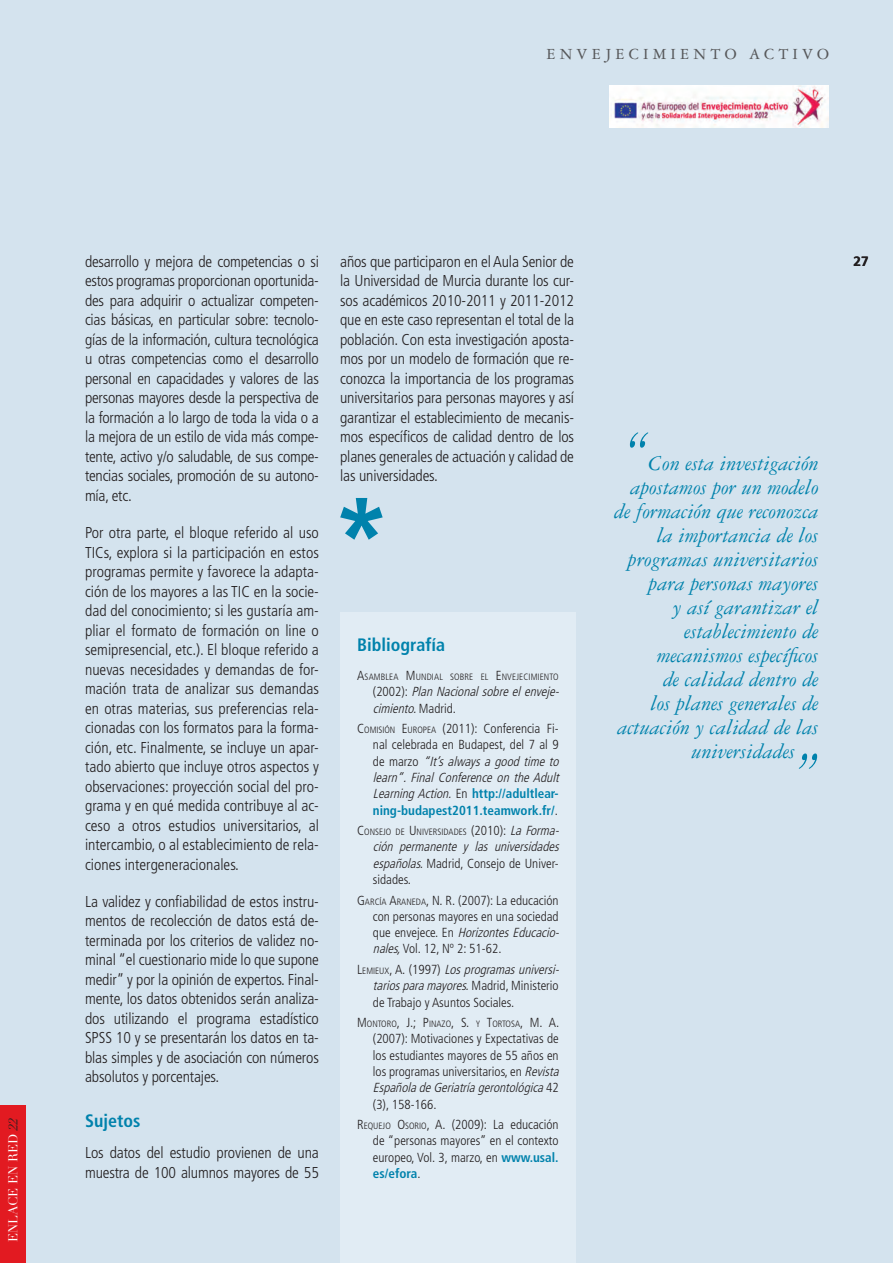
<style>
.page{position:relative;width:893px;height:1263px;background:#d4e3ee}
.page>*{position:absolute;margin:0;border:0;box-sizing:border-box;transform-origin:0 0}
.DESTACADOS{font:italic 60px "Garamond Three";color:#0082ac}
.DESTACADOS-2{font:italic 22.5px "Garamond Three";color:#0082ac}
.LADILLO_minuscula{font:700 condensed 18px "Frutiger";color:#0082ac}
.t1{font:16.5px "Garamond Three";letter-spacing:.25em;color:#57585a}
.TEXTO{font:300 condensed 15.75px/19.5px "Frutiger";letter-spacing:-.01em;color:#231f20;text-align:justify}
.t2{font:700 13.5px "Frutiger";color:#231f20}
.BIBLIOGRAFIA{font:300 condensed 13.2px/16.4px "Frutiger";color:#231f20}
.BIBLIOGRAFIA-2{font:italic 300 condensed 13.2px/16.4px "Frutiger";color:#231f20}
.t3{font:12.75px "Didot LH";color:#fff}
.BIBLIOGRAFIA-3{font:300 condensed 9.15px "Frutiger";color:#231f20}
.s1{font-style:italic;color:#231f20}
.s2{font-size:13.2px}
.s3{font-style:normal}
.s4{font-style:normal;font-size:9.15px}
.s5{font-weight:700;font-style:normal;color:#0082ac}
.s6{font-style:italic;font-size:13.2px}
.s7{font-style:inherit}
.s8{font-size:9.15px}
.s9{font-style:italic}
.s10{font-weight:700;color:#0082ac}
</style>
<div class="page">
<div style="left:340px;top:612px;width:236px;height:651px;background:#e1ecf4"></div>
<svg style="left:340px;top:498px;width:43px;height:42px"></svg>
<img style="left:610px;top:85px;width:218px;height:43px">
<div style="left:0;top:1106px;width:26px;height:157px;background:#e21a21"></div>
<p class="t1" style="left:546px;top:45px;width:284px">ENVEJECIMIENTO ACTIVO</p>
<p class="t3" style="left:6px;top:1242px;width:126px;rotate:-90deg">ENLACE EN RED <span class="s1">22</span></p>
<p class="TEXTO" style="left:85px;top:252px;width:235px">desarrollo y mejora de competencias o si estos programas proporcionan oportunida&shy;des para adquirir o actualizar competen&shy;cias básicas, en particular sobre: tecnolo&shy;gías de la información, cultura tecnológica u otras competencias como el desarrollo personal en capacidades y valores de las personas mayores desde la perspectiva de la formación a lo largo de toda la vida o a la mejora de un estilo de vida más compe&shy;tente, activo y/o saludable, de sus compe&shy;tencias sociales, promoción de su autono&shy;mía, etc.</p>
<p class="TEXTO" style="left:85px;top:523px;width:235px">Por otra parte, el bloque referido al uso TICs, explora si la participación en estos programas permite y favorece la adapta&shy;ción de los mayores a las TIC en la socie&shy;dad del conocimiento; si les gustaría am&shy;pliar el formato de formación on line o semipresencial, etc.). El bloque referido a nuevas necesidades y demandas de for&shy;mación trata de analizar sus demandas en otras materias, sus preferencias rela&shy;cionadas con los formatos para la forma&shy;ción, etc. Finalmente, se incluye un apar&shy;tado abierto que incluye otros aspectos y observaciones: proyección social del pro&shy;grama y en qué medida contribuye al ac&shy;ceso a otros estudios universitarios, al intercambio, o al establecimiento de rela&shy;ciones intergeneracionales.</p>
<p class="TEXTO" style="left:85px;top:892px;width:235px">La validez y confiabilidad de estos instru&shy;mentos de recolección de datos está de&shy;terminada por los criterios de validez no&shy;minal “el cuestionario mide lo que supone medir” y por la opinión de expertos. Final&shy;mente, los datos obtenidos serán analiza&shy;dos utilizando el programa estadístico SPSS 10 y se presentarán los datos en ta&shy;blas simples y de asociación con números absolutos y porcentajes.</p>
<p class="LADILLO_minuscula" style="left:85px;top:1110px;width:57px">Sujetos</p>
<p class="TEXTO" style="left:85px;top:1143px;width:235px">Los datos del estudio provienen de una muestra de 100 alumnos mayores de 55</p>
<p class="TEXTO" style="left:340px;top:252px;width:235px">años que participaron en el Aula Senior de la Universidad de Murcia durante los cur&shy;sos académicos 2010-2011 y 2011-2012 que en este caso representan el total de la población. Con esta investigación aposta&shy;mos por un modelo de formación que re&shy;conozca la importancia de los programas universitarios para personas mayores y así garantizar el establecimiento de mecanis&shy;mos específicos de calidad dentro de los planes generales de actuación y calidad de las universidades.</p>
<p class="LADILLO_minuscula" style="left:357px;top:634px;width:89px">Bibliografía</p>
<p class="BIBLIOGRAFIA-3" style="left:357px;top:672px;width:203px"><span class="s2">A</span>SAMBLEA <span class="s2">M</span> UNDIAL SOBRE EL <span class="s2">E</span>NVEJECIMIENTO</p>
<p class="BIBLIOGRAFIA-2" style="left:373px;top:684px;width:191px"><span class="s3">( 2 0 0 2 ) :</span> PlanNacionalsobreelenveje&shy;cimiento.<span class="s3">M a d r i d .</span></p>
<p class="BIBLIOGRAFIA-2" style="left:373px;top:721px;width:191px;text-indent:-16px"><span class="s3">C</span><span class="s4">OMISIÓN</span> <span class="s3">E</span> <span class="s4">UROPEA</span> <span class="s3">(2011): Conferencia Fi&shy;nal celebrada en Budapest, del 7 al 9 d e m a r z o</span> “It’s always a good time to learn”.Final Conference on theAdult LearningAction. <span class="s3">En</span> <span class="s5">http://adultlear&shy;ning-budapest2011.teamwork.fr/</span><span class="s3">.</span></p>
<p class="BIBLIOGRAFIA-3" style="left:357px;top:827px;width:206px"><span class="s2">C</span>ONSEJO DE <span class="s2">U</span> NIVERSIDADES <span class="s2">(2010):</span> <span class="s6">LaForma-</span></p>
<p class="BIBLIOGRAFIA-2" style="left:373px;top:839px;width:191px">ción permanente y las universidades españolas.<span class="s3">Madrid, Consejo de Univer&shy;sidades.</span></p>
<p class="BIBLIOGRAFIA" style="left:373px;top:892px;width:191px;text-indent:-16px"><span class="s7">G</span><span class="s8">ARCÍA</span> <span class="s7">A</span><span class="s8">RANEDA</span><span class="s7">, N. R.</span> (2007): La educación con personas mayores en una sociedad q u e e n v e j e c e . E n <span class="s9">HorizontesEducacio&shy;nales,</span>Vol. 12, Nº 2: 51-62.</p>
<p class="BIBLIOGRAFIA" style="left:373px;top:961px;width:191px;text-indent:-16px"><span class="s7">L</span> <span class="s8">E M I E U X</span> , A . ( 1 9 9 7 ) <span class="s9">Losprogramasuniversi&shy;tariosparamayores.</span>Madrid, Ministerio de Trabajo y Asuntos Sociales.</p>
<p class="BIBLIOGRAFIA-3" style="left:357px;top:1019px;width:203px"><span class="s2">M</span> ONTORO<span class="s2">, J.; P</span> INAZO<span class="s2">, S.</span> Y <span class="s2">T</span>ORTOSA<span class="s2">, M . A.</span></p>
<p class="BIBLIOGRAFIA" style="left:373px;top:1031px;width:191px">(2007): Motivaciones y Expectativas de los estudiantes mayores de 55 años en los programas universitarios, en <span class="s9">Revista EspañoladeGeriatríagerontológica</span>4 2 (3), 158-166.</p>
<p class="BIBLIOGRAFIA" style="left:373px;top:1116px;width:187px;text-align:justify;text-indent:-16px"><span class="s7">R</span><span class="s8">EQUEJO</span> <span class="s7">O</span><span class="s8">SORIO</span><span class="s7">, A</span>. (2009): La educación de “personas mayores” en el contexto europeo, Vol. 3, marzo, en <span class="s10">www.usal. es/efora</span>.</p>
<p class="t2" style="left:854px;top:253px;width:17px">27</p>
<p class="DESTACADOS" style="left:625px;top:420px;width:25px">“</p>
<p class="DESTACADOS-2" style="left:649px;top:451px;width:171px">Con esta investigación</p>
<p class="DESTACADOS-2" style="left:630px;top:475px;width:190px">apostamos por un modelo</p>
<p class="DESTACADOS-2" style="left:614px;top:499px;width:206px">de formación que reconozca</p>
<p class="DESTACADOS-2" style="left:657px;top:523px;width:163px">la importancia de los</p>
<p class="DESTACADOS-2" style="left:628px;top:547px;width:192px">programas universitarios</p>
<p class="DESTACADOS-2" style="left:649px;top:571px;width:171px">para personas mayores</p>
<p class="DESTACADOS-2" style="left:673px;top:595px;width:147px">y así garantizar el</p>
<p class="DESTACADOS-2" style="left:684px;top:619px;width:136px">establecimiento de</p>
<p class="DESTACADOS-2" style="left:657px;top:643px;width:163px">mecanismos específicos</p>
<p class="DESTACADOS-2" style="left:663px;top:667px;width:157px">de calidad dentro de</p>
<p class="DESTACADOS-2" style="left:650px;top:691px;width:170px">los planes generales de</p>
<p class="DESTACADOS-2" style="left:617px;top:715px;width:203px">actuación y calidad de las</p>
<p class="DESTACADOS-2" style="left:691px;top:739px;width:105px">universidades</p>
<p class="DESTACADOS" style="left:795px;top:741px;width:25px">”</p>
</div>
